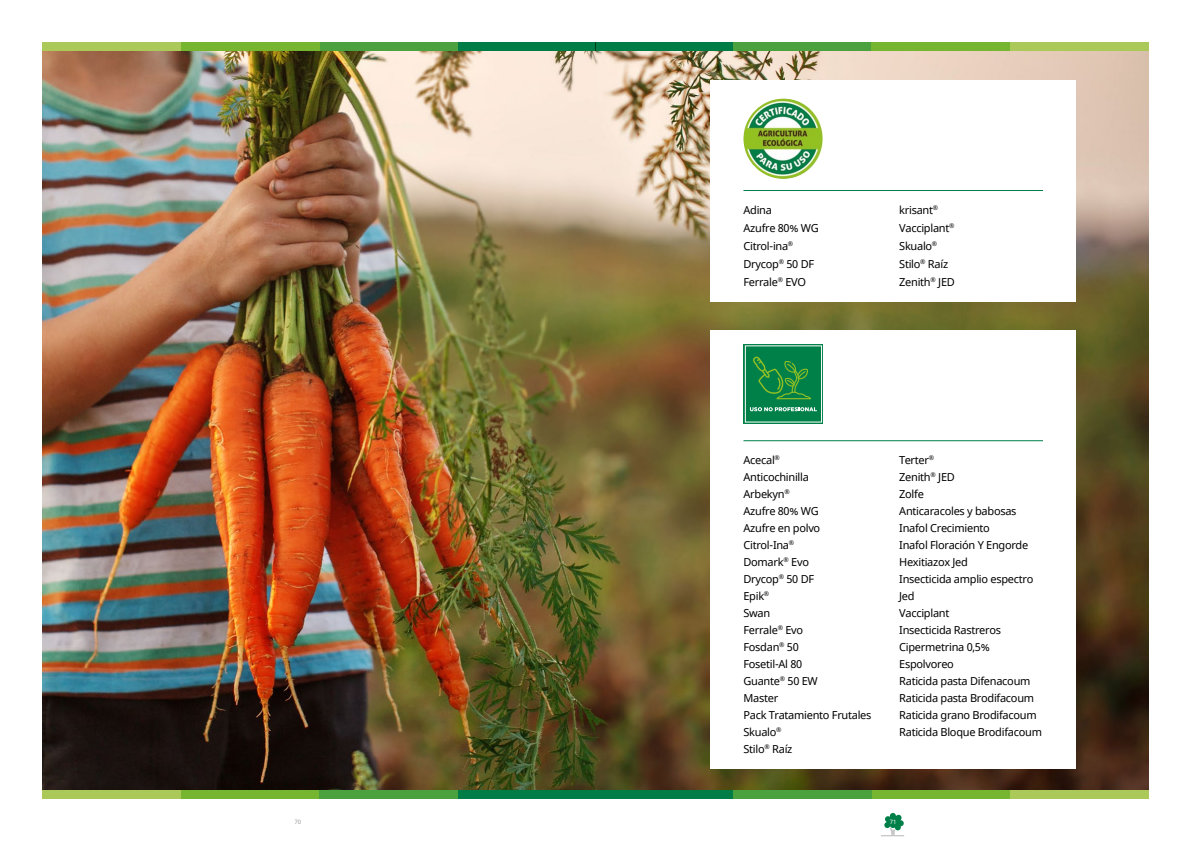
<style>
.page{position:relative;width:1191px;height:842px;background:#fff}
.page>*{position:absolute;margin:0;border:0;box-sizing:border-box;transform-origin:0 0}
.t1{font:11px/17px "Noto Sans";letter-spacing:-.025em;color:#000}
.t2{font:6px "Noto Sans";color:#9d9d9c}
.t3{font:6px "Noto Sans";color:#fff}
</style>
<div class="page">
<svg style="left:881px;top:813px;width:23px;height:23px"></svg>
<img style="left:43px;top:51px;width:1105px;height:739px">
<div style="left:710px;top:80px;width:366px;height:222px;background:#fff"></div>
<div style="left:595px;top:790px;width:138px;height:9px;background:#007d47"></div>
<div style="left:733px;top:790px;width:139px;height:9px;background:#4aa13d"></div>
<div style="left:872px;top:790px;width:138px;height:9px;background:#75b530"></div>
<div style="left:1010px;top:790px;width:138px;height:9px;background:#abc959"></div>
<div style="left:457px;top:790px;width:138px;height:9px;background:#007d47"></div>
<div style="left:319px;top:790px;width:138px;height:9px;background:#4aa13d"></div>
<div style="left:181px;top:790px;width:138px;height:9px;background:#75b530"></div>
<div style="left:43px;top:790px;width:138px;height:9px;background:#abc959"></div>
<div style="left:595px;top:43px;width:138px;height:8px;background:#007d47"></div>
<div style="left:733px;top:43px;width:139px;height:8px;background:#4aa13d"></div>
<div style="left:872px;top:43px;width:138px;height:8px;background:#75b530"></div>
<div style="left:1010px;top:43px;width:138px;height:8px;background:#abc959"></div>
<div style="left:457px;top:43px;width:138px;height:8px;background:#007d47"></div>
<div style="left:319px;top:43px;width:138px;height:8px;background:#4aa13d"></div>
<div style="left:181px;top:43px;width:138px;height:8px;background:#75b530"></div>
<div style="left:43px;top:43px;width:138px;height:8px;background:#abc959"></div>
<img style="left:743px;top:99px;width:81px;height:80px;border-radius:40px">
<div style="left:710px;top:331px;width:366px;height:438px;background:#fff"></div>
<div style="left:743px;top:344px;width:80px;height:80px;background:#269264"></div>
<svg style="left:745px;top:345px;width:77px;height:78px;background:#1d8d53"></svg>
<hr style="left:743px;top:440px;width:300px;height:1px;background:#007e48">
<hr style="left:743px;top:190px;width:300px;height:1px;background:#007e48">
<p class="t1" style="left:743px;top:201px;width:77px;line-height:18px">Adina<br>Azufre 80% WG<br>Citrol-ina<sup>®<br></sup>Drycop<sup>®</sup> 50 DF<br>Ferrale<sup>®</sup> EVO</p>
<p class="t1" style="left:899px;top:201px;width:57px;line-height:18px">krisant<sup>®<br></sup>Vacciplant<sup>®<br></sup>Skualo<sup>®<br></sup>Stilo<sup>®</sup> Raíz<br>Zenith<sup>®</sup> JED</p>
<p class="t1" style="left:743px;top:452px;width:129px">Acecal<sup>®<br></sup>Anticochinilla<br>Arbekyn<sup>®<br></sup>Azufre 80% WG<br>Azufre en polvo<br>Citrol-Ina<sup>®<br></sup>Domark<sup>®</sup> Evo<br>Drycop<sup>®</sup> 50 DF<br>Epik<sup>®<br></sup>Swan<br>Ferrale<sup>®</sup> Evo<br>Fosdan<sup>®</sup> 50<br>Fosetil-Al 80<br>Guante<sup>®</sup> 50 EW<br>Master<br>Pack Tratamiento Frutales<br>Skualo<sup>®<br></sup>Stilo<sup>®</sup> Raíz</p>
<p class="t1" style="left:899px;top:452px;width:144px">Terter<sup>®<br></sup>Zenith<sup>®</sup> JED<br>Zolfe<br>Anticaracoles y babosas<br>Inafol Crecimiento<br>Inafol Floración Y Engorde<br>Hexitiazox Jed<br>Insecticida amplio espectro<br>Jed<br>Vacciplant<br>Insecticida Rastreros<br>Cipermetrina 0,5%<br>Espolvoreo<br>Raticida pasta Difenacoum<br>Raticida pasta Brodifacoum<br>Raticida grano Brodifacoum<br>Raticida Bloque Brodifacoum</p>
<p class="t2" style="left:294px;top:818px;width:8px">70</p>
<p class="t3" style="left:890px;top:818px;width:8px">71</p>
</div>
